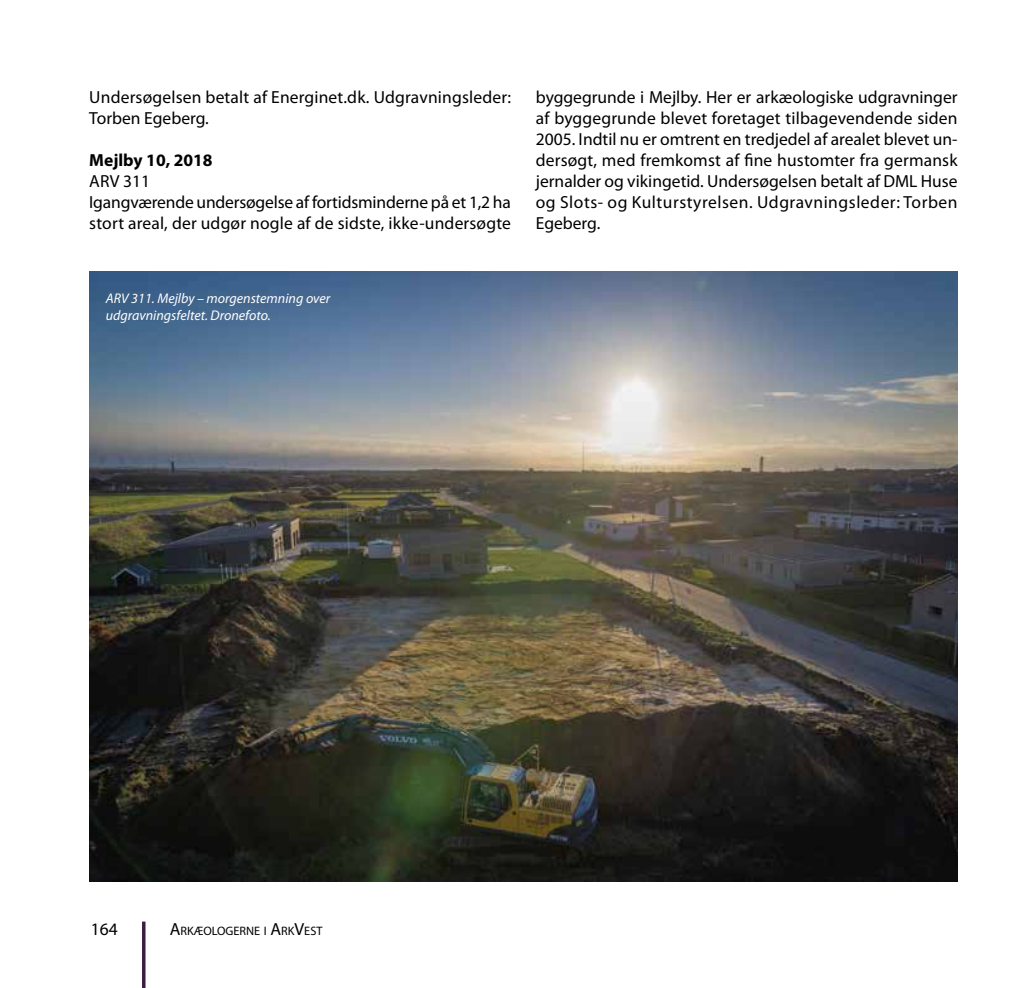
<style>
.page{position:relative;width:1032px;height:988px;background:#fff}
.page>*{position:absolute;margin:0;border:0;box-sizing:border-box;transform-origin:0 0}
.t1{font:17.5px/21px "Myriad Pro";letter-spacing:.01em;color:#000}
.t2{font:700 17.5px "Myriad Pro";color:#000}
.t3{font:italic 14px/16.8px "Myriad Pro";color:#fff}
.t4{font:12.25px "Myriad Pro";color:#000}
.s1{font-size:17.5px}
</style>
<div class="page">
<hr style="left:142px;top:921px;width:3px;height:66px;background:#3d1e41">
<img style="left:89px;top:271px;width:868px;height:609px">
<p class="t1" style="left:89px;top:87px;width:423px">Undersøgelsen betalt af Energinet.dk. Udgravningsleder:<br>Torben Egeberg.</p>
<p class="t2" style="left:89px;top:149px;width:125px">Mejlby 10, 2018</p>
<p class="t1" style="left:89px;top:171px;width:423px">ARV 311<br>Igangværende undersøgelse af fortidsminderne på et 1,2 ha stort areal, der udgør nogle af de sidste, ikke-undersøgte</p>
<p class="t3" style="left:106px;top:289px;width:226px">ARV 311. Mejlby – morgenstemning over udgravningsfeltet. Dronefoto.</p>
<p class="t1" style="left:536px;top:87px;width:423px;text-align:justify">byggegrunde i Mejlby. Her er arkæologiske udgravninger af byggegrunde blevet foretaget tilbagevendende siden 2005. Indtil nu er omtrent en tredjedel af arealet blevet un&shy;dersøgt, med fremkomst af fine hustomter fra germansk jernalder og vikingetid. Undersøgelsen betalt af DML Huse og Slots- og Kulturstyrelsen. Udgravningsleder: Torben Egeberg.</p>
<p class="t1" style="left:91px;top:917px;width:28px">164</p>
<p class="t4" style="left:170px;top:922px;width:154px"><span class="s1">A</span>RKÆOLOGERNE I <span class="s1">A</span>RK<span class="s1">V</span>EST</p>
</div>
